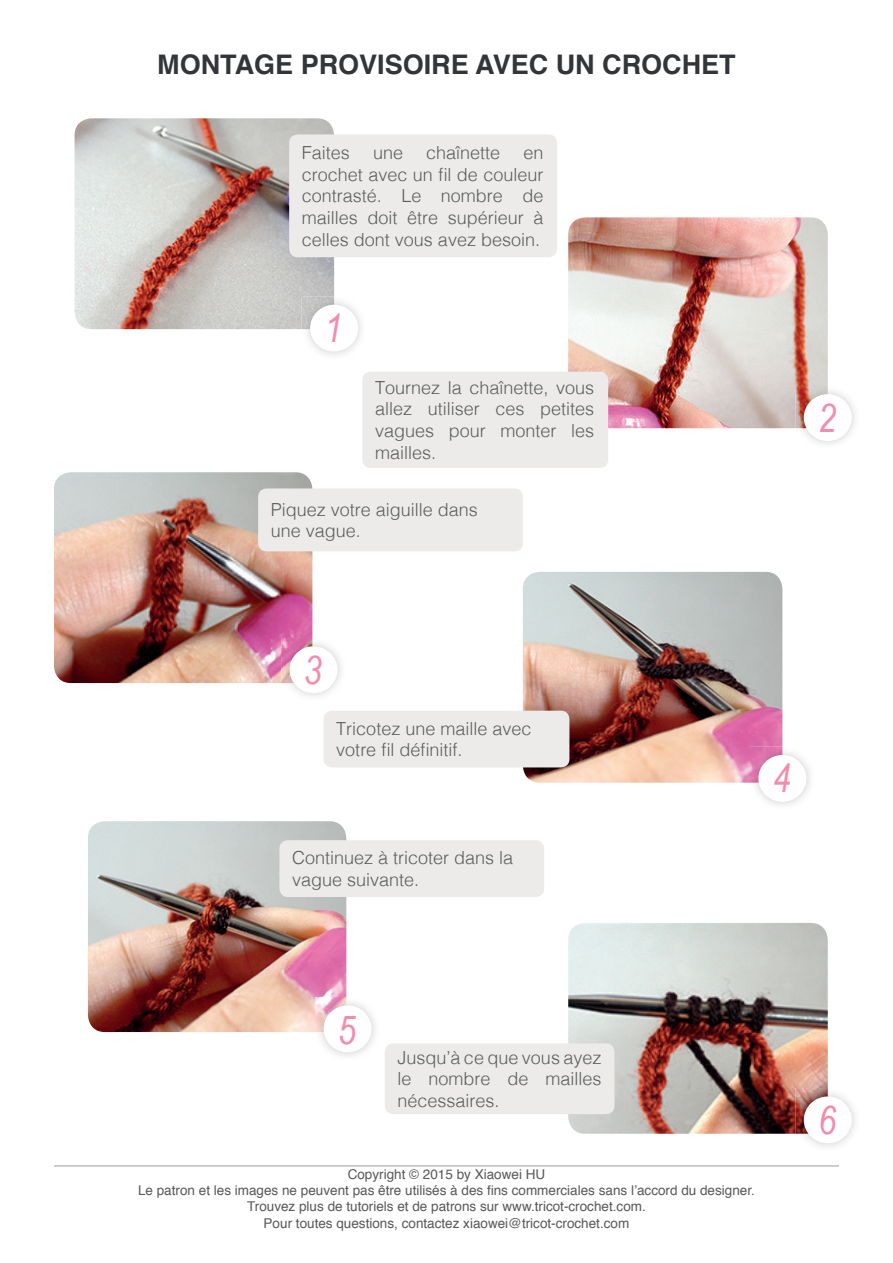
<style>
.page{position:relative;width:893px;height:1263px;background:#fff}
.page>*{position:absolute;margin:0;border:0;box-sizing:border-box;transform-origin:0 0}
.t1{font:italic 39px "Arial Narrow";color:#f38baa}
.t2{font:700 27px "Helvetica";color:#333538}
.t3{font:300 18px/21.6px "Helvetica";color:#5b5e5e;text-align:justify}
.t4{font:13.5px/16.2px "Helvetica";color:#57585a;text-align:center}
</style>
<div class="page">
<img style="left:75px;top:118px;width:259px;height:211px">
<div style="left:289px;top:134px;width:268px;height:123px;background:#edebea;border-radius:9px"></div>
<img style="left:302px;top:297px;width:59px;height:58px">
<img style="left:302px;top:296px;width:32px;height:33px">
<div style="left:310px;top:305px;width:48px;height:46px;background:#fff;border-radius:50%"></div>
<img style="left:568px;top:217px;width:260px;height:211px">
<div style="left:362px;top:372px;width:246px;height:96px;background:#edebea;border-radius:9px"></div>
<img style="left:795px;top:390px;width:60px;height:54px">
<img style="left:795px;top:386px;width:33px;height:42px">
<div style="left:804px;top:394px;width:48px;height:47px;background:#fff;border-radius:50%"></div>
<img style="left:54px;top:472px;width:258px;height:211px">
<div style="left:258px;top:488px;width:265px;height:63px;background:#edebea;border-radius:9px"></div>
<img style="left:287px;top:638px;width:54px;height:59px">
<img style="left:281px;top:638px;width:31px;height:45px">
<div style="left:290px;top:646px;width:48px;height:47px;background:#fff;border-radius:50%"></div>
<img style="left:523px;top:572px;width:259px;height:211px">
<img style="left:755px;top:747px;width:55px;height:58px">
<img style="left:750px;top:747px;width:32px;height:36px">
<div style="left:758px;top:755px;width:48px;height:47px;background:#fff;border-radius:50%"></div>
<img style="left:88px;top:821px;width:258px;height:211px">
<div style="left:324px;top:711px;width:245px;height:56px;background:#edebea;border-radius:9px"></div>
<img style="left:319px;top:997px;width:56px;height:59px">
<img style="left:315px;top:997px;width:31px;height:35px">
<div style="left:324px;top:1005px;width:48px;height:47px;background:#fff;border-radius:50%"></div>
<img style="left:568px;top:923px;width:260px;height:211px">
<div style="left:279px;top:840px;width:265px;height:57px;background:#edebea;border-radius:9px"></div>
<img style="left:804px;top:1093px;width:51px;height:54px">
<img style="left:795px;top:1088px;width:33px;height:46px">
<div style="left:804px;top:1096px;width:48px;height:47px;background:#fff;border-radius:50%"></div>
<hr style="left:54px;top:1165px;width:785px;height:2px;background:#bcbdc0">
<div style="left:385px;top:1043px;width:229px;height:71px;background:#edebea;border-radius:9px"></div>
<h2 class="t2" style="left:157px;top:43px;width:580px">MONTAGE PROVISOIRE AVEC UN CROCHET</h2>
<p class="t3" style="left:302px;top:141px;width:50px">Faites</p>
<p class="t3" style="left:373px;top:141px;width:32px">une</p>
<p class="t3" style="left:426px;top:141px;width:76px">chaînette</p>
<p class="t3" style="left:302px;top:141px;width:243px;text-indent:221px">en crochet avec un fil de couleur contrasté. Le nombre de mailles doit être supérieur à celles dont vous avez besoin.</p>
<h1 class="t1" style="left:324px;top:301px;width:19px">1</h1>
<p class="t3" style="left:375px;top:375px;width:220px">Tournez la chaînette, vous allez utiliser ces petites vagues pour monter les mailles.</p>
<p class="t3" style="left:271px;top:497px;width:209px">Piquez votre aiguille dans une vague.</p>
<h1 class="t1" style="left:818px;top:391px;width:19px">2</h1>
<h1 class="t1" style="left:304px;top:643px;width:19px">3</h1>
<p class="t3" style="left:336px;top:716px;width:197px">Tricotez une maille avec votre fil définitif.</p>
<p class="t3" style="left:292px;top:846px;width:223px">Continuez à tricoter dans la vague suivante.</p>
<h1 class="t1" style="left:773px;top:751px;width:19px">4</h1>
<h1 class="t1" style="left:338px;top:1003px;width:19px">5</h1>
<p class="t3" style="left:397px;top:1045px;width:205px">Jusqu’à ce que vous ayez le nombre de mailles nécessaires.</p>
<p class="t4" style="left:138px;top:1166px;width:618px">Copyright © 2015 by Xiaowei HU<br>Le patron et les images ne peuvent pas être utilisés à des fins commerciales sans l’accord du designer.<br>Trouvez plus de tutoriels et de patrons sur www.tricot-crochet.com.<br>Pour toutes questions, contactez xiaowei@tricot-crochet.com</p>
<h1 class="t1" style="left:818px;top:1093px;width:19px">6</h1>
</div>
